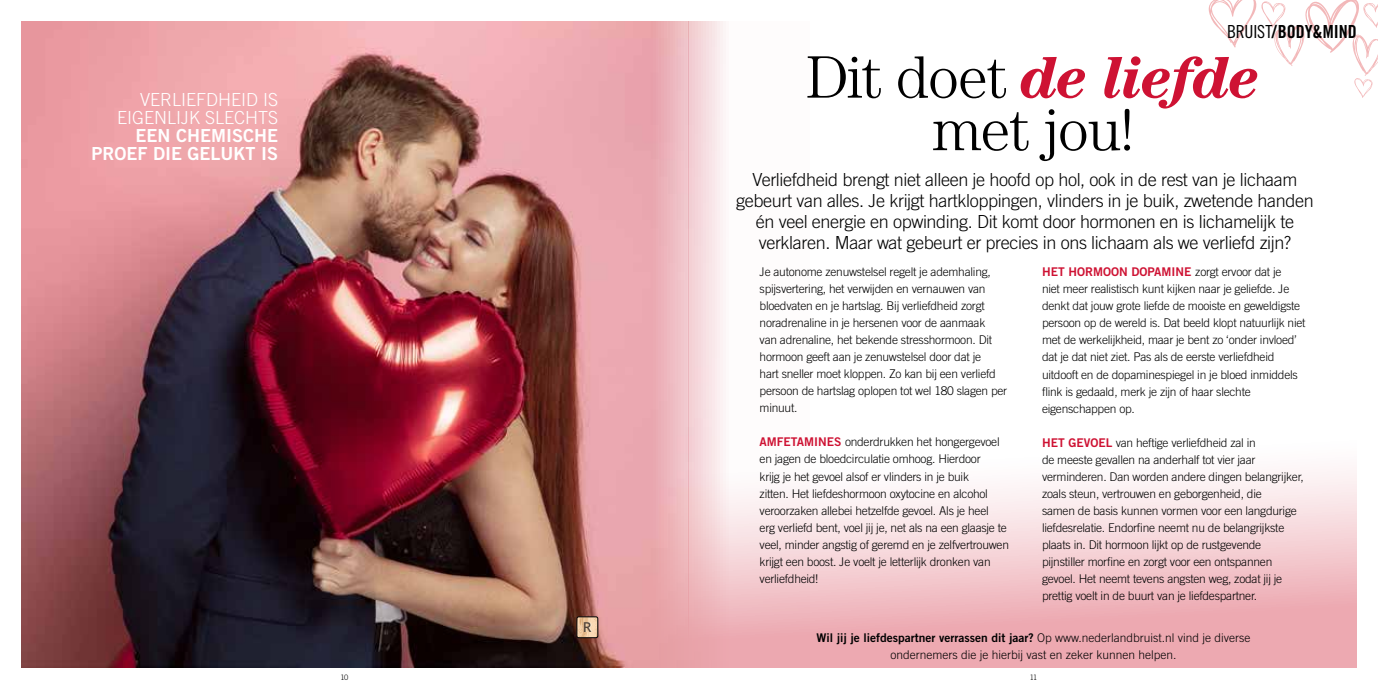
<style>
.page{position:relative;width:1378px;height:689px;background:#fff}
.page>*{position:absolute;margin:0;border:0;box-sizing:border-box;transform-origin:0 0}
.t1{font:300 60px/52.5px "Century Std";letter-spacing:-.02em;color:#000;text-align:center}
.t2{font:300 18px/21px "Trade Gothic LT Std";letter-spacing:-.02em;color:#000;text-align:center}
.t3{font:300 18px/18px "Trade Gothic LT Std";color:#fff;text-align:right}
.t4{font:18px/18px "Trade Gothic LT Std Bd 2";color:#fff;text-align:right}
.t5{font:18px "Trade Gothic LT Std Bd Cn 20";color:#000}
.t6{font:300 12px/17px "Trade Gothic LT Std";letter-spacing:-.02em;color:#000}
.t7{font:12px "Trade Gothic LT Std Bd 2";color:#000}
.t8{font:300 12px "Trade Gothic LT Std";color:#000}
.t9{font:12px "Trade Gothic LT Std Bd 2";color:#ce1233}
.t10{font:300 7.5px "Trade Gothic LT Std";color:#000}
.s1{font-family:"Trade Gothic LT Std Cn 18"}
.s2{font-weight:700;font-style:italic;color:#ce1233}
.s3{font-family:"Trade Gothic LT Std";font-weight:300;color:#000}
.s4{font-family:"Trade Gothic LT Std Bd 2";font-weight:400;color:#ce1233}
.s5{font-family:"Trade Gothic LT Std";font-weight:300}
</style>
<div class="page">
<svg style="left:689px;top:470px;width:667px;height:198px;background:#f3cacf"></svg>
<img style="left:21px;top:21px;width:789px;height:646px">
<svg style="left:1208px;top:0;width:170px;height:98px"></svg>
<svg style="left:477px;top:21px;width:212px;height:647px;background:#c68889"></svg>
<svg style="left:577px;top:617px;width:21px;height:21px"></svg>
<div style="left:577px;top:617px;width:21px;height:21px;border:1px solid #000;border-radius:2px"></div>
<h2 class="t3" style="left:117px;top:91px;width:163px">VERLIEFDHEID IS<br>EIGENLIJK SLECHTS</h2>
<h2 class="t4" style="left:92px;top:126px;width:188px">EEN CHEMISCHE<br>PROEF DIE GELUKT IS</h2>
<h2 class="t5" style="left:1227px;top:21px;width:131px"><span class="s1">BRUIST</span>/BODY&amp;MIND</h2>
<h1 class="t1" style="left:806px;top:50px;width:456px">Dit doet <span class="s2">de liefde </span>met jou!</h1>
<p class="t2" style="left:736px;top:168px;width:579px">Verliefdheid brengt niet alleen je hoofd op hol, ook in de rest van je lichaam gebeurt van alles. Je krijgt hartkloppingen, vlinders in je buik, zwetende handen én veel energie en opwinding. Dit komt door hormonen en is lichamelijk te verklaren. Maar wat gebeurt er precies in ons lichaam als we verliefd zijn?</p>
<p class="t9" style="left:1042px;top:265px;width:241px">HET HORMOON DOPAMINE <span class="s3">zorgt ervoor dat je</span></p>
<p class="t6" style="left:1042px;top:280px;width:265px">niet meer realistisch kunt kijken naar je geliefde. Je denkt dat jouw grote liefde de mooiste en geweldigste persoon op de wereld is. Dat beeld klopt natuurlijk niet met de werkelijkheid, maar je bent zo ‘onder invloed’ dat je dat niet ziet. Pas als de eerste verliefdheid uitdooft en de dopaminespiegel in je bloed inmiddels flink is gedaald, merk je zijn of haar slechte eigenschappen op.</p>
<p class="t6" style="left:1042px;top:434px;width:263px"><span class="s4">HET GEVOEL</span> van heftige verliefdheid zal in<br>de meeste gevallen na anderhalf tot vier jaar verminderen. Dan worden andere dingen belangrijker, zoals steun, vertrouwen en geborgenheid, die<br>samen de basis kunnen vormen voor een langdurige liefdesrelatie. Endorfine neemt nu de belangrijkste plaats in. Dit hormoon lijkt op de rustgevende pijnstiller morfine en zorgt voor een ontspannen gevoel. Het neemt tevens angsten weg, zodat jij je prettig voelt in de buurt van je liefdespartner.</p>
<p class="t6" style="left:759px;top:263px;width:249px">Je autonome zenuwstelsel regelt je ademhaling, spijsvertering, het verwijden en vernauwen van bloedvaten en je hartslag. Bij verliefdheid zorgt noradrenaline in je hersenen voor de aanmaak<br>van adrenaline, het bekende stresshormoon. Dit hormoon geeft aan je zenuwstelsel door dat je<br>hart sneller moet kloppen. Zo kan bij een verliefd persoon de hartslag oplopen tot wel 180 slagen per minuut.</p>
<p class="t6" style="left:759px;top:433px;width:251px"><span class="s4">AMFETAMINES</span> onderdrukken het hongergevoel en jagen de bloedcirculatie omhoog. Hierdoor<br>krijg je het gevoel alsof er vlinders in je buik<br>zitten. Het liefdeshormoon oxytocine en alcohol veroorzaken allebei hetzelfde gevoel. Als je heel<br>erg verliefd bent, voel jij je, net als na een glaasje te veel, minder angstig of geremd en je zelfvertrouwen krijgt een boost. Je voelt je letterlijk dronken van verliefdheid!</p>
<p class="t7" style="left:816px;top:630px;width:435px">Wil jij je liefdespartner verrassen dit jaar? <span class="s5">Op www.nederlandbruist.nl vind je diverse</span></p>
<p class="t8" style="left:890px;top:648px;width:288px">ondernemers die je hierbij vast en zeker kunnen helpen.</p>
<p class="t10" style="left:341px;top:672px;width:9px">10</p>
<p class="t10" style="left:1029px;top:672px;width:9px">11</p>
</div>
